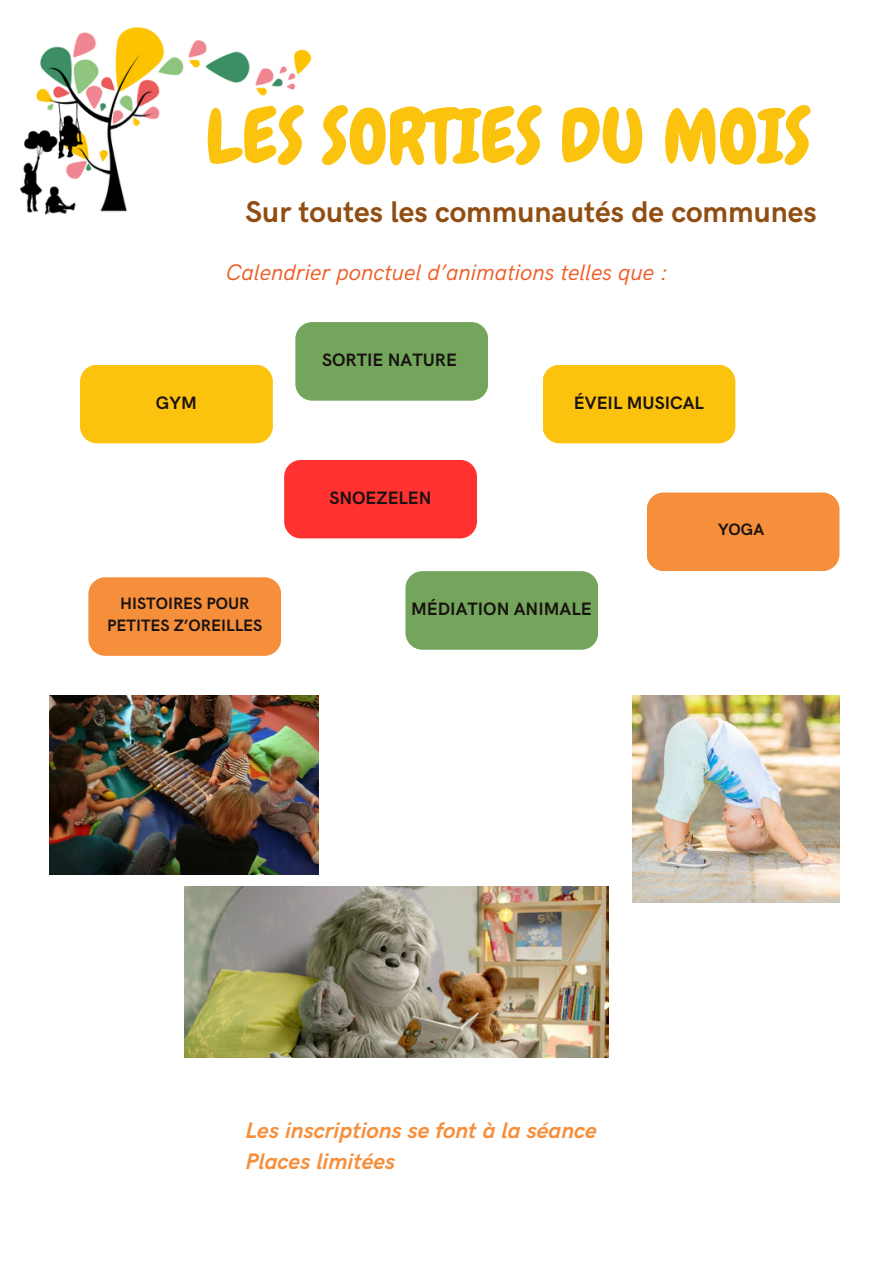
<style>
.page{position:relative;width:894px;height:1264px;background:#fff}
.page>*{position:absolute;margin:0;border:0;box-sizing:border-box;transform-origin:0 0}
.t1{font:75px "Chewy";color:#fbc30e}
.t2{font:700 30px "HK Grotesk";color:#914e13}
.t3{font:italic 700 22.5px/31.5px "HK Grotesk";color:#f68f3c}
.t4{font:italic 22.5px "HK Grotesk";color:#f15a24}
.t5{font:700 18px "HK Grotesk";color:#191210}
.t6{font:700 16.5px/22.5px "HK Grotesk";color:#191210;text-align:center}
</style>
<div class="page">
<div style="left:405px;top:571px;width:193px;height:78px;background:#73a65c"></div>
<div style="left:80px;top:365px;width:193px;height:78px;background:#fbc30e"></div>
<div style="left:284px;top:460px;width:193px;height:78px;background:#ff3131"></div>
<div style="left:88px;top:577px;width:193px;height:79px;background:#f68f3c"></div>
<img style="left:20px;top:26px;width:292px;height:189px">
<div style="left:295px;top:322px;width:193px;height:78px;background:#73a65c"></div>
<div style="left:543px;top:365px;width:192px;height:78px;background:#fbc30e"></div>
<div style="left:647px;top:492px;width:192px;height:79px;background:#f68f3c"></div>
<img style="left:49px;top:695px;width:269px;height:179px">
<img style="left:632px;top:695px;width:207px;height:207px">
<img style="left:185px;top:886px;width:423px;height:171px">
<p class="t1" style="left:205px;top:89px;width:606px">LES SORTIES DU MOIS</p>
<p class="t2" style="left:245px;top:194px;width:572px">Sur toutes les communautés de communes</p>
<p class="t4" style="left:226px;top:260px;width:443px">Calendrier ponctuel d’animations telles que :</p>
<h1 class="t5" style="left:156px;top:392px;width:42px">GYM</h1>
<h4 class="t6" style="left:107px;top:592px;width:157px">HISTOIRES POUR<br>PETITES Z’OREILLES</h4>
<p class="t5" style="left:322px;top:350px;width:136px">SORTIE NATURE</p>
<p class="t5" style="left:573px;top:392px;width:131px">ÉVEIL MUSICAL</p>
<h2 class="t5" style="left:329px;top:487px;width:104px">SNOEZELEN</h2>
<p class="t5" style="left:411px;top:599px;width:182px">MÉDIATION ANIMALE</p>
<p class="t6" style="left:717px;top:519px;width:48px">YOGA</p>
<h3 class="t3" style="left:245px;top:1114px;width:352px">Les inscriptions se font à la séance<br>Places limitées</h3>
</div>
